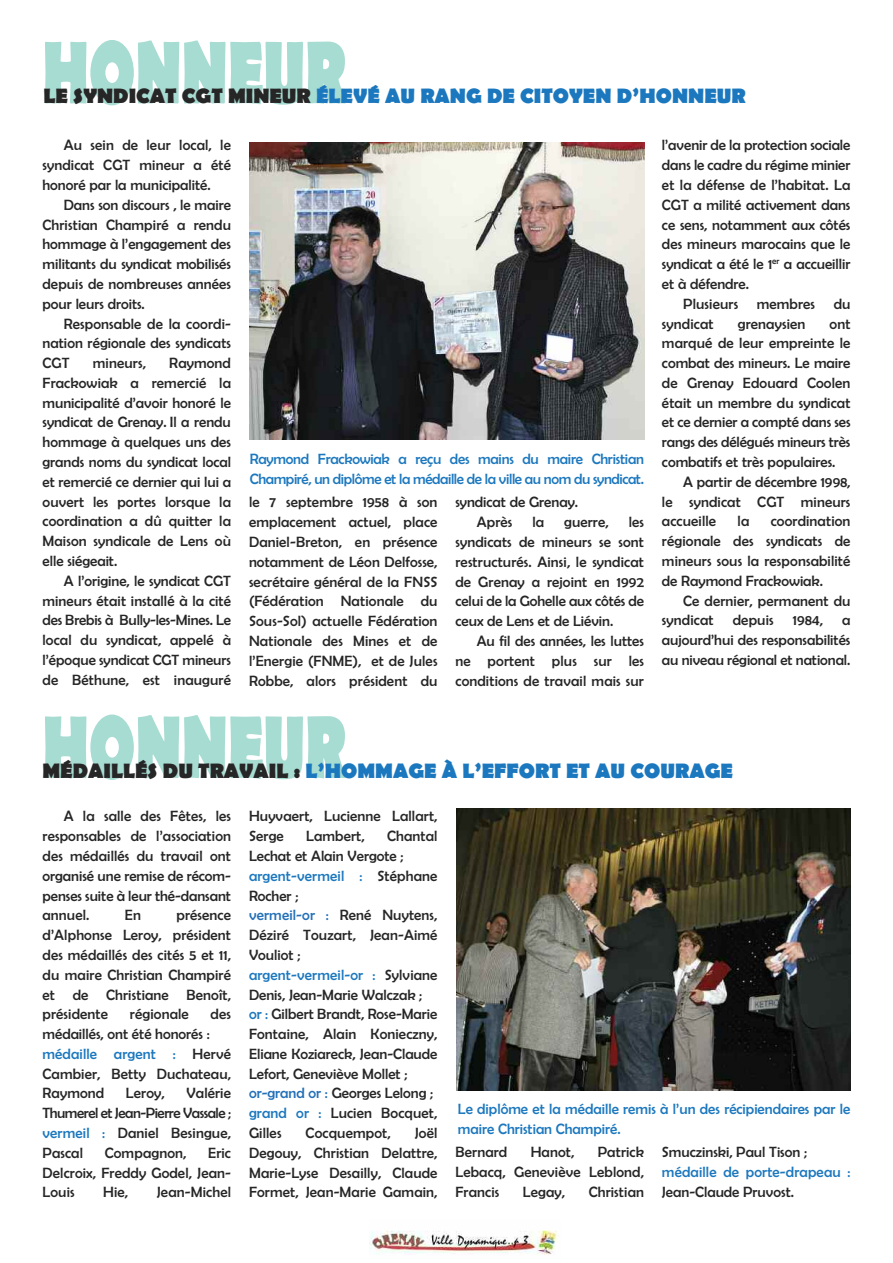
<style>
.page{position:relative;width:893px;height:1263px;background:#fff}
.page>*{position:absolute;margin:0;border:0;box-sizing:border-box;transform-origin:0 0}
.t1{font:700 21px "Berlin Sans FB";color:#1c78be}
.t2{font:15px/19.8px "Berlin Sans FB";letter-spacing:.01em;color:#272627;text-align:justify}
.t3{font:15px/19.8px "Berlin Sans FB";letter-spacing:-.015em;color:#1c78be}
.t4{font:15px "Berlin Sans FB";letter-spacing:.01em;color:#1c78be}
.s1{color:#272627}
.s2{color:#1c78be}
.s3{color:#2370b8}
</style>
<div class="page">
<img style="left:370px;top:1230px;width:188px;height:25px">
<svg style="left:45px;top:714px;width:218px;height:66px"></svg>
<svg style="left:45px;top:40px;width:218px;height:65px"></svg>
<img style="left:249px;top:142px;width:395px;height:297px">
<img style="left:457px;top:808px;width:393px;height:283px">
<h1 class="t1" style="left:44px;top:83px;width:704px"><span class="s1">LE SYNDICAT CGT MINEUR</span> ÉLEVÉ AU RANG DE CITOYEN D’HONNEUR</h1>
<p class="t2" style="left:43px;top:135px;width:190px;text-indent:21px">Au sein de leur local, le syndicat CGT mineur a été honoré par la municipalité.</p>
<p class="t2" style="left:43px;top:195px;width:190px;text-indent:21px">Dans son discours , le maire Christian Champiré a rendu hommage à l’engagement des militants du syndicat mobilisés depuis de nombreuses années pour leurs droits.</p>
<p class="t2" style="left:43px;top:313px;width:190px;text-indent:21px">Responsable de la coordi&shy;nation régionale des syndicats CGT</p>
<p class="t2" style="left:662px;top:135px;width:190px">l’avenir de la protection sociale dans le cadre du régime minier et la défense de l’habitat. La CGT a milité activement dans ce sens, notamment aux côtés des mineurs marocains que le syndicat a été le 1<sup>er</sup> a accueillir et à défendre.</p>
<p class="t2" style="left:662px;top:294px;width:190px;text-indent:21px">Plusieurs membres du syndicat</p>
<p class="t2" style="left:738px;top:313px;width:69px">grenaysien</p>
<p class="t2" style="left:662px;top:313px;width:190px;text-indent:168px">ont marqué de leur empreinte le combat des mineurs. Le maire de Grenay Edouard Coolen était un membre du syndicat et ce dernier a compté dans ses rangs des délégués mineurs très combatifs et très populaires.</p>
<p class="t2" style="left:662px;top:472px;width:190px;text-indent:21px">A partir de décembre 1998, le syndicat CGT mineurs accueille</p>
<p class="t2" style="left:43px;top:353px;width:190px;text-indent:127px">Raymond Frackowiak a remercié la municipalité d’avoir honoré le syndicat de Grenay. Il a rendu hommage à quelques uns des grands noms du syndicat local et remercié ce dernier qui lui a ouvert les portes lorsque la coordination a dû quitter la Maison syndicale de Lens où elle siégeait.</p>
<p class="t2" style="left:43px;top:571px;width:190px;text-indent:21px">A l’origine, le syndicat CGT mineurs était installé à la cité des Brebis à Bully-les-Mines. Le local du syndicat, appelé à l’époque syndicat CGT mineurs de Béthune, est inauguré</p>
<p class="t2" style="left:93px;top:353px;width:54px">mineurs,</p>
<p class="t3" style="left:250px;top:449px;width:396px">Raymond Frackowiak a reçu des mains du maire Christian<br>Champiré, un diplôme et la médaille de la ville au nom du syndicat.</p>
<p class="t2" style="left:249px;top:492px;width:190px">le 7 septembre 1958 à son emplacement actuel, place Daniel-Breton, en présence notamment de Léon Delfosse, secrétaire général de la FNSS (Fédération Nationale du Sous-Sol) actuelle Fédération Nationale des Mines et de l’Energie (FNME), et de Jules Robbe, alors président du</p>
<p class="t2" style="left:477px;top:492px;width:103px;text-indent:-21px">syndicat de Grenay.<br>Après</p>
<p class="t2" style="left:662px;top:511px;width:190px;text-indent:109px">coordination régionale des syndicats de mineurs sous la responsabilité de Raymond Frackowiak.</p>
<p class="t2" style="left:662px;top:590px;width:190px;text-indent:21px">Ce dernier, permanent du syndicat</p>
<p class="t2" style="left:738px;top:511px;width:13px">la</p>
<p class="t2" style="left:455px;top:512px;width:190px;text-indent:173px">les syndicats de mineurs se sont restructurés. Ainsi, le syndicat de Grenay a rejoint en 1992 celui de la Gohelle aux côtés de ceux de Lens et de Liévin.</p>
<p class="t2" style="left:455px;top:631px;width:190px;text-indent:21px">Au fil des années, les luttes ne portent plus sur les conditions de travail mais sur</p>
<p class="t2" style="left:532px;top:512px;width:13px">la</p>
<p class="t2" style="left:564px;top:512px;width:46px">guerre,</p>
<p class="t2" style="left:733px;top:610px;width:42px">depuis</p>
<p class="t2" style="left:793px;top:610px;width:32px">1984,</p>
<p class="t2" style="left:662px;top:610px;width:190px;text-indent:180px">a aujourd’hui des responsabilités au niveau régional et national.</p>
<h1 class="t1" style="left:43px;top:758px;width:692px"><span class="s1">MÉDAILLÉS DU TRAVAIL :</span> L’HOMMAGE À L’EFFORT ET AU COURAGE</h1>
<p class="t2" style="left:43px;top:806px;width:190px;text-indent:21px">A la salle des Fêtes, les responsables de l’association des médaillés du travail ont organisé une remise de récom&shy;penses suite à leur thé-dansant annuel.</p>
<p class="t2" style="left:249px;top:806px;width:190px">Huyvaert, Lucienne Lallart,<br>Serge</p>
<p class="t2" style="left:249px;top:826px;width:190px;text-align:left;text-indent:138px">Chantal<br>Lechat et Alain Vergote ; <span class="s2">argent-vermeil :</span> Stéphane<br>Rocher ;<br><span class="s3">vermeil-or :</span> René Nuytens,<br>Déziré Touzart, Jean-Aimé<br>Vouliot ;<br><span class="s2">argent-vermeil-or :</span> Sylviane<br>Denis, Jean-Marie Walczak ; <span class="s2">or :</span> Gilbert Brandt, Rose-Marie<br>Fontaine, Alain Konieczny,<br>Eliane Koziareck, Jean-Claude<br>Lefort, Geneviève Mollet ; <span class="s3">or-grand or :</span> Georges Lelong ; <span class="s2">grand or :</span> Lucien Bocquet,<br>Gilles</p>
<p class="t2" style="left:306px;top:826px;width:60px">Lambert,</p>
<p class="t2" style="left:43px;top:905px;width:190px;text-indent:134px">présence d’Alphonse Leroy, président des médaillés des cités 5 et 11, du maire Christian Champiré et de Christiane Benoît, présidente</p>
<p class="t2" style="left:125px;top:905px;width:18px">En</p>
<p class="t2" style="left:130px;top:1004px;width:60px">régionale</p>
<p class="t2" style="left:211px;top:1004px;width:22px">des</p>
<p class="t2" style="left:43px;top:1024px;width:190px;text-align:left">médaillés, ont été honorés : <span class="s2">médaille argent :</span> Hervé<br>Cambier, Betty Duchateau,<br>Raymond</p>
<p class="t2" style="left:43px;top:1083px;width:190px;text-indent:144px">Valérie Thumerel et Jean-Pierre Vassale ; <span class="s2">vermeil :</span> Daniel Besingue, Pascal</p>
<p class="t2" style="left:126px;top:1083px;width:40px">Leroy,</p>
<p class="t3" style="left:458px;top:1099px;width:394px">Le diplôme et la médaille remis à l’un des récipiendaires par le maire Christian Champiré.</p>
<p class="t2" style="left:306px;top:1123px;width:87px">Cocquempot,</p>
<p class="t2" style="left:249px;top:1123px;width:190px;text-indent:166px">Joël Degouy, Christian Delattre, Marie-Lyse Desailly, Claude Formet, Jean-Marie Gamain,</p>
<p class="t2" style="left:455px;top:1142px;width:190px;text-indent:142px">Patrick Lebacq, Geneviève Leblond, Francis</p>
<p class="t2" style="left:662px;top:1142px;width:147px">Smuczinski, Paul Tison ;</p>
<p class="t4" style="left:662px;top:1163px;width:190px">médaille de porte-drapeau :</p>
<p class="t2" style="left:662px;top:1181px;width:134px">Jean-Claude Pruvost.</p>
<p class="t2" style="left:455px;top:1142px;width:53px">Bernard</p>
<p class="t2" style="left:531px;top:1142px;width:45px">Hanot,</p>
<p class="t2" style="left:105px;top:1143px;width:83px">Compagnon,</p>
<p class="t2" style="left:43px;top:1143px;width:190px;text-indent:166px">Eric Delcroix, Freddy Godel, Jean-Louis</p>
<p class="t2" style="left:523px;top:1181px;width:44px">Legay,</p>
<p class="t2" style="left:589px;top:1181px;width:57px">Christian</p>
<p class="t2" style="left:103px;top:1182px;width:26px">Hie,</p>
<p class="t2" style="left:157px;top:1182px;width:76px">Jean-Michel</p>
</div>
